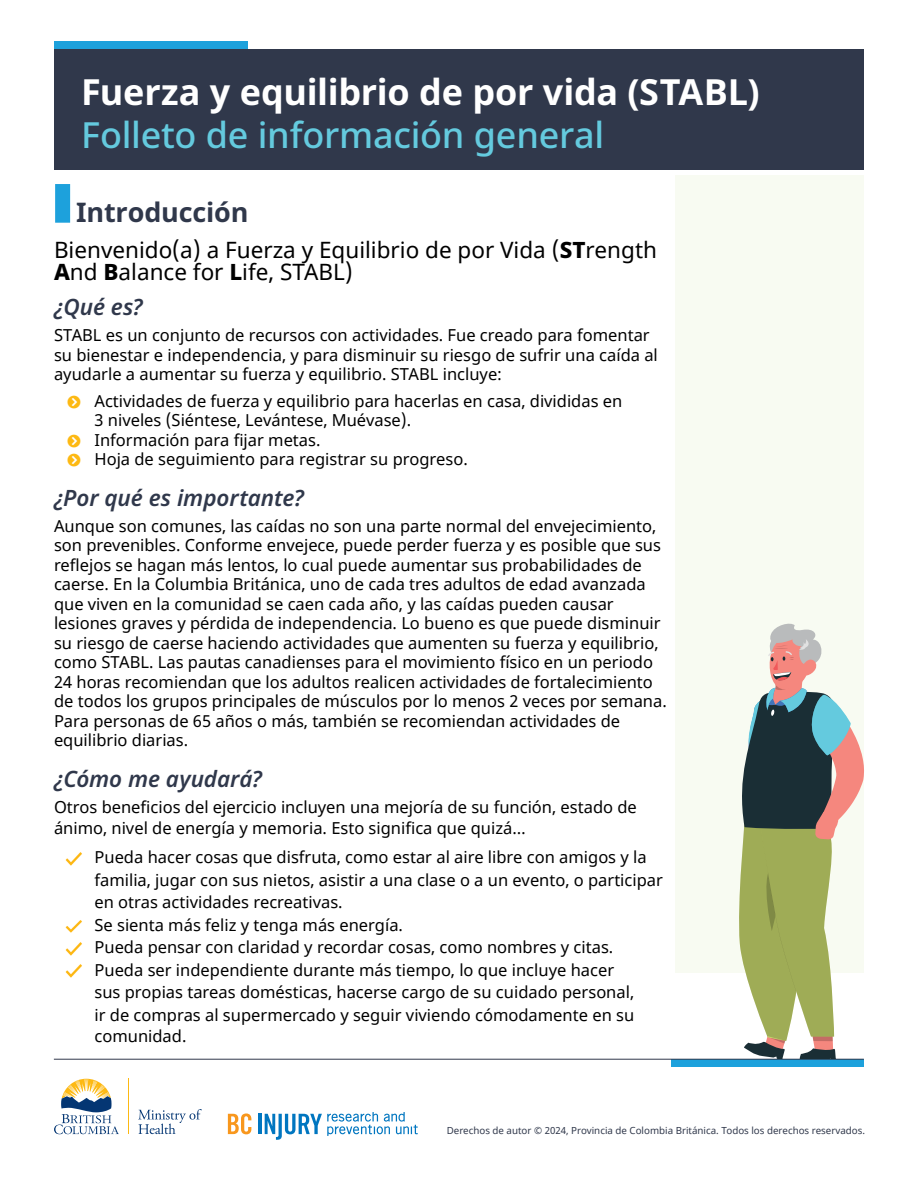
<style>
.page{position:relative;width:918px;height:1188px;background:#fff}
.page>*{position:absolute;margin:0;border:0;box-sizing:border-box;transform-origin:0 0}
.Heading_1_-_Noto{font:700 36px/43.2px "Noto Sans";letter-spacing:-.005em;color:#fff}
.Heading_2_-_Noto{font:700 27px "Noto Sans";letter-spacing:-.005em;color:#30384b}
.Body_-_Noto{font:22.5px/22.5px "Noto Sans";color:#000}
.Heading_3_-_Noto_copy_no_side_bar{font:italic 600 22.5px "Noto Sans";letter-spacing:-.005em;color:#30384b}
.Body_-_Noto-2{font:16.5px/19.5px "Noto Sans";color:#000}
.Bullet_-_Noto{font:16.5px/22.5px "Noto Sans";color:#000}
.t1{font:9.75px "Noto Sans";color:#30384b}
.s1{font-weight:500;color:#64cade}
.s2{font-weight:800}
</style>
<div class="page">
<div style="left:54px;top:42px;width:194px;height:7px;background:#1da1dc"></div>
<div style="left:54px;top:49px;width:810px;height:121px;background:#30384b"></div>
<div style="left:671px;top:1059px;width:193px;height:8px;background:#1da1dc"></div>
<svg style="left:228px;top:1113px;width:23px;height:21px"></svg>
<hr style="left:258px;top:1114px;width:3px;height:20px;background:#0076c0">
<svg style="left:265px;top:1112px;width:153px;height:28px"></svg>
<svg style="left:138px;top:1109px;width:64px;height:25px"></svg>
<svg style="left:54px;top:1079px;width:65px;height:55px"></svg>
<hr style="left:128px;top:1079px;width:1px;height:55px;background:#fdb913">
<hr style="left:54px;top:1059px;width:810px;height:1px;background:#30384b">
<div style="left:55px;top:184px;width:15px;height:39px;background:#1da1dc"></div>
<div style="left:675px;top:176px;width:189px;height:797px;background:#f8fbf2"></div>
<svg style="left:739px;top:623px;width:125px;height:435px"></svg>
<img style="left:65px;top:852px;width:17px;height:11px">
<img style="left:65px;top:920px;width:17px;height:13px">
<img style="left:65px;top:942px;width:17px;height:11px">
<img style="left:65px;top:964px;width:17px;height:14px">
<svg style="left:68px;top:852px;width:12px;height:13px"></svg>
<svg style="left:68px;top:920px;width:12px;height:12px"></svg>
<svg style="left:68px;top:942px;width:12px;height:13px"></svg>
<svg style="left:68px;top:965px;width:12px;height:12px"></svg>
<p class="Heading_1_-_Noto" style="left:81px;top:71px;width:680px">Fuerza y equilibrio de por vida (STABL)<br><span class="s1">Folleto de información general</span></p>
<p class="Heading_2_-_Noto" style="left:76px;top:193px;width:174px">Introducción</p>
<p class="Body_-_Noto" style="left:54px;top:239px;width:605px">Bienvenido(a) a Fuerza y Equilibrio de por Vida (<span class="s2">ST</span>rength<br><span class="s2">A</span>nd <span class="s2">B</span>alance for <span class="s2">L</span>ife, STABL)</p>
<p class="Heading_3_-_Noto_copy_no_side_bar" style="left:54px;top:291px;width:90px">¿Qué es?</p>
<p class="Body_-_Noto-2" style="left:54px;top:326px;width:605px">STABL es un conjunto de recursos con actividades. Fue creado para fomentar su bienestar e independencia, y para disminuir su riesgo de sufrir una caída al ayudarle a aumentar su fuerza y equilibrio. STABL incluye:</p>
<p class="Bullet_-_Noto" style="left:94px;top:391px;width:529px;line-height:19.5px">Actividades de fuerza y equilibrio para hacerlas en casa, divididas en<br>3 niveles (Siéntese, Levántese, Muévase).</p>
<p class="Bullet_-_Noto" style="left:94px;top:429px;width:228px">Información para fijar metas.</p>
<p class="Bullet_-_Noto" style="left:94px;top:448px;width:375px">Hoja de seguimiento para registrar su progreso.</p>
<p class="Heading_3_-_Noto_copy_no_side_bar" style="left:54px;top:482px;width:252px">¿Por qué es importante?</p>
<p class="Body_-_Noto-2" style="left:54px;top:517px;width:614px">Aunque son comunes, las caídas no son una parte normal del envejecimiento, son prevenibles. Conforme envejece, puede perder fuerza y es posible que sus reflejos se hagan más lentos, lo cual puede aumentar sus probabilidades de caerse. En la Columbia Británica, uno de cada tres adultos de edad avanzada que viven en la comunidad se caen cada año, y las caídas pueden causar lesiones graves y pérdida de independencia. Lo bueno es que puede disminuir su riesgo de caerse haciendo actividades que aumenten su fuerza y equilibrio, como STABL. Las pautas canadienses para el movimiento físico en un periodo 24 horas recomiendan que los adultos realicen actividades de fortalecimiento de todos los grupos principales de músculos por lo menos 2 veces por semana.<br>Para personas de 65 años o más, también se recomiendan actividades de equilibrio diarias.</p>
<p class="Heading_3_-_Noto_copy_no_side_bar" style="left:54px;top:763px;width:210px">¿Cómo me ayudará?</p>
<p class="Body_-_Noto-2" style="left:54px;top:797px;width:584px;line-height:21px">Otros beneficios del ejercicio incluyen una mejoría de su función, estado de ánimo, nivel de energía y memoria. Esto significa que quizá…</p>
<p class="Bullet_-_Noto" style="left:94px;top:847px;width:570px">Pueda hacer cosas que disfruta, como estar al aire libre con amigos y la familia, jugar con sus nietos, asistir a una clase o a un evento, o participar en otras actividades recreativas.</p>
<p class="Bullet_-_Noto" style="left:94px;top:914px;width:310px">Se sienta más feliz y tenga más energía.</p>
<p class="Bullet_-_Noto" style="left:94px;top:937px;width:520px">Pueda pensar con claridad y recordar cosas, como nombres y citas.</p>
<p class="Bullet_-_Noto" style="left:94px;top:959px;width:541px">Pueda ser independiente durante más tiempo, lo que incluye hacer sus propias tareas domésticas, hacerse cargo de su cuidado personal, ir de compras al supermercado y seguir viviendo cómodamente en su</p>
<p class="Bullet_-_Noto" style="left:94px;top:1025px;width:93px">comunidad.</p>
<p class="t1" style="left:447px;top:1124px;width:420px">Derechos de autor © 2024, Provincia de Colombia Británica. Todos los derechos reservados.</p>
</div>
